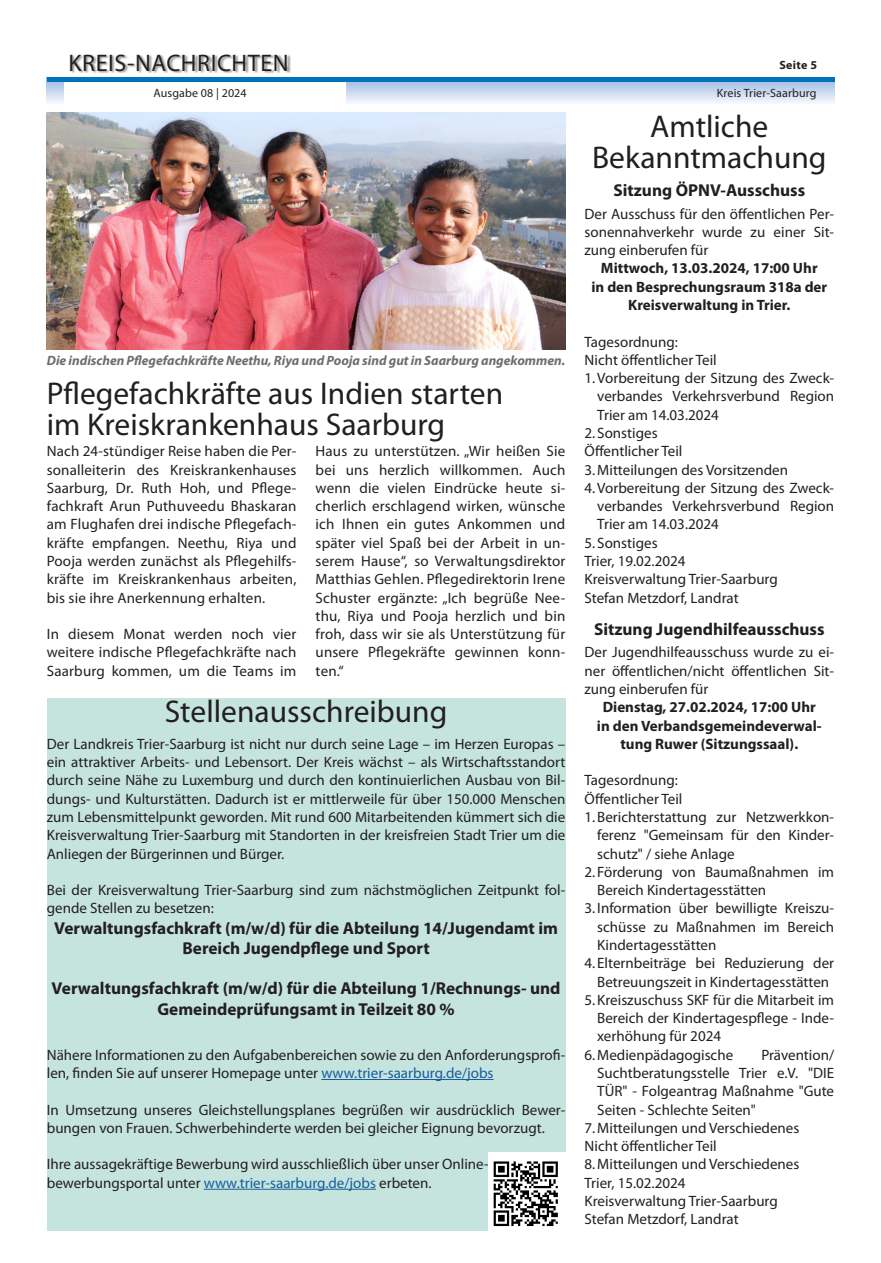
<style>
.page{position:relative;width:881px;height:1263px;background:#fff}
.page>*{position:absolute;margin:0;border:0;box-sizing:border-box;transform-origin:0 0}
.Headline{font:31.5px "Myriad Pro";color:#231f20}
.t1{font:24px "Myriad Pro";letter-spacing:.025em;color:#231f20}
.Subline{font:700 17.25px/20.2px "Myriad Pro";color:#231f20;text-align:center}
.Fließtext{font:15px/18.3px "Myriad Pro";color:#231f20;text-align:justify}
.Fließtext-2{font:700 15px/18.3px "Myriad Pro";color:#231f20;text-align:center}
.Bilduntertitel{font:italic 700 13.5px "Myriad Pro";color:#6c6d70}
.t2{font:12px "Myriad Pro";letter-spacing:.01em;color:#231f20}
.t3{font:700 12px "Myriad Pro";letter-spacing:.025em;color:#231f20}
.s1{color:#175d9e}
</style>
<div class="page">
<svg style="left:47px;top:82px;width:786px;height:21px;background:#cedbef"></svg>
<div style="left:64px;top:0;width:281px;height:113px;background:#fff"></div>
<div style="left:71px;top:54px;width:220px;height:20px;background:#231f20;opacity:.5"></div>
<hr style="left:47px;top:78px;width:786px;height:4px;background:#0072bc">
<div style="left:47px;top:698px;width:518px;height:533px;background:#c6e4de"></div>
<hr style="left:321px;top:1079px;width:172px;height:1px;background:#175d9e">
<hr style="left:204px;top:1189px;width:172px;height:1px;background:#175d9e">
<img style="left:488px;top:1152px;width:77px;height:79px">
<img style="left:47px;top:112px;width:518px;height:238px">
<h2 class="t1" style="left:68px;top:48px;width:221px">KREIS-NACHRICHTEN</h2>
<p class="t2" style="left:153px;top:86px;width:95px">Ausgabe 08 | 2024</p>
<p class="Bilduntertitel" style="left:47px;top:351px;width:520px">Die indischen Pflegefachkräfte Neethu, Riya und Pooja sind gut in Saarburg angekommen.</p>
<p class="Headline" style="left:47px;top:374px;width:457px">Pflegefachkräfte aus Indien starten</p>
<p class="Headline" style="left:47px;top:405px;width:399px">im Kreiskrankenhaus Saarburg</p>
<p class="Fließtext" style="left:47px;top:442px;width:251px">Nach 24-stündiger Reise haben die Per&shy;sonalleiterin des Kreiskrankenhauses Saarburg, Dr. Ruth Hoh, und Pflege&shy;fachkraft Arun Puthuveedu Bhaskaran am Flughafen drei indische Pflegefach&shy;kräfte empfangen. Neethu, Riya und Pooja werden zunächst als Pflegehilfs&shy;kräfte im Kreiskrankenhaus arbeiten, bis sie ihre Anerkennung erhalten.</p>
<p class="Fließtext" style="left:47px;top:625px;width:251px">In diesem Monat werden noch vier weitere indische Pflegefachkräfte nach Saarburg kommen, um die Teams im</p>
<p class="Fließtext" style="left:315px;top:442px;width:251px">Haus zu unterstützen. „Wir heißen Sie bei uns herzlich willkommen. Auch wenn die vielen Eindrücke heute si&shy;cherlich erschlagend wirken, wünsche ich Ihnen ein gutes Ankommen und später viel Spaß bei der Arbeit in un&shy;serem Hause“, so Verwaltungsdirektor Matthias Gehlen. Pflegedirektorin Irene Schuster ergänzte: „Ich begrüße Nee&shy;thu, Riya und Pooja herzlich und bin froh, dass wir sie als Unterstützung für unsere Pflegekräfte gewinnen konn&shy;ten.“</p>
<p class="Headline" style="left:165px;top:692px;width:284px">Stellenausschreibung</p>
<p class="Fließtext" style="left:47px;top:734px;width:520px">Der Landkreis Trier-Saarburg ist nicht nur durch seine Lage – im Herzen Europas – ein attraktiver Arbeits- und Lebensort. Der Kreis wächst – als Wirtschaftsstandort durch seine Nähe zu Luxemburg und durch den kontinuierlichen Ausbau von Bil&shy;dungs- und Kulturstätten. Dadurch ist er mittlerweile für über 150.000 Menschen zum Lebensmittelpunkt geworden. Mit rund 600 Mitarbeitenden kümmert sich die Kreisverwaltung Trier-Saarburg mit Standorten in der kreisfreien Stadt Trier um die Anliegen der Bürgerinnen und Bürger.</p>
<p class="Fließtext" style="left:47px;top:881px;width:520px">Bei der Kreisverwaltung Trier-Saarburg sind zum nächstmöglichen Zeitpunkt fol&shy;gende Stellen zu besetzen:</p>
<p class="Subline" style="left:54px;top:917px;width:505px">Verwaltungsfachkraft (m/w/d) für die Abteilung 14/Jugendamt im<br>Bereich Jugendpflege und Sport</p>
<p class="Subline" style="left:52px;top:978px;width:510px">Verwaltungsfachkraft (m/w/d) für die Abteilung 1/Rechnungs- und<br>Gemeindeprüfungsamt in Teilzeit 80 %</p>
<p class="Fließtext" style="left:47px;top:1045px;width:520px">Nähere Informationen zu den Aufgabenbereichen sowie zu den Anforderungsprofi&shy;len, finden Sie auf unserer Homepage unter <span class="s1">www.trier-saarburg.de/jobs</span></p>
<p class="Fließtext" style="left:47px;top:1100px;width:520px">In Umsetzung unseres Gleichstellungsplanes begrüßen wir ausdrücklich Bewer&shy;bungen von Frauen. Schwerbehinderte werden bei gleicher Eignung bevorzugt.</p>
<p class="Fließtext" style="left:47px;top:1155px;width:443px">Ihre aussagekräftige Bewerbung wird ausschließlich über unser Online&shy;bewerbungsportal unter <span class="s1">www.trier-saarburg.de/jobs</span> erbeten.</p>
<p class="t3" style="left:779px;top:57px;width:39px">Seite 5</p>
<p class="t2" style="left:716px;top:86px;width:101px">Kreis Trier-Saarburg</p>
<p class="Headline" style="left:650px;top:107px;width:119px">Amtliche</p>
<p class="Headline" style="left:592px;top:138px;width:236px">Bekanntmachung</p>
<p class="Subline" style="left:613px;top:180px;width:193px">Sitzung ÖPNV-Ausschuss</p>
<p class="Fließtext" style="left:584px;top:204px;width:251px">Der Ausschuss für den öffentlichen Per&shy;sonennahverkehr wurde zu einer Sit&shy;zung einberufen für</p>
<p class="Fließtext-2" style="left:600px;top:259px;width:218px">Mittwoch, 13.03.2024, 17:00 Uhr</p>
<p class="Fließtext-2" style="left:591px;top:277px;width:237px">in den Besprechungsraum 318a der<br>Kreisverwaltung in Trier.</p>
<p class="Fließtext" style="left:584px;top:332px;width:95px">Tagesordnung:</p>
<p class="Fließtext" style="left:584px;top:350px;width:134px">Nicht öffentlicher Teil</p>
<p class="Fließtext" style="left:597px;top:369px;width:238px;text-indent:-13px">1.Vorbereitung der Sitzung des Zweck&shy;verbandes Verkehrsverbund Region Trier am 14.03.2024</p>
<p class="Fließtext" style="left:584px;top:424px;width:75px">2. Sonstiges</p>
<p class="Fließtext" style="left:584px;top:442px;width:99px">Öffentlicher Teil</p>
<p class="Fließtext" style="left:584px;top:460px;width:205px">3.Mitteilungen des Vorsitzenden</p>
<p class="Fließtext" style="left:597px;top:478px;width:238px;text-indent:-13px">4.Vorbereitung der Sitzung des Zweck&shy;verbandes Verkehrsverbund Region Trier am 14.03.2024</p>
<p class="Fließtext" style="left:584px;top:533px;width:75px">5. Sonstiges</p>
<p class="Fließtext" style="left:584px;top:552px;width:102px">Trier, 19.02.2024</p>
<p class="Fließtext" style="left:584px;top:570px;width:195px">Kreisverwaltung Trier-Saarburg</p>
<p class="Fließtext" style="left:584px;top:588px;width:156px">Stefan Metzdorf, Landrat</p>
<p class="Subline" style="left:593px;top:618px;width:232px">Sitzung Jugendhilfeausschuss</p>
<p class="Fließtext" style="left:584px;top:643px;width:251px">Der Jugendhilfeausschuss wurde zu ei&shy;ner öffentlichen/nicht öffentlichen Sit&shy;zung einberufen für</p>
<p class="Fließtext-2" style="left:602px;top:698px;width:214px">Dienstag, 27.02.2024, 17:00 Uhr</p>
<p class="Fließtext-2" style="left:596px;top:716px;width:226px">in den Verbandsgemeindeverwal&shy;tung Ruwer (Sitzungssaal).</p>
<p class="Fließtext" style="left:584px;top:771px;width:95px">Tagesordnung:</p>
<p class="Fließtext" style="left:584px;top:789px;width:99px">Öffentlicher Teil</p>
<p class="Fließtext" style="left:597px;top:807px;width:238px;text-indent:-13px">1.Berichterstattung zur Netzwerkkon&shy;ferenz "Gemeinsam für den Kinder&shy;schutz" / siehe Anlage</p>
<p class="Fließtext" style="left:597px;top:862px;width:238px;text-indent:-13px">2. Förderung von Baumaßnahmen im<br>Bereich Kindertagesstätten</p>
<p class="Fließtext" style="left:597px;top:899px;width:238px;text-indent:-13px">3. Information über bewilligte Kreiszu&shy;schüsse zu Maßnahmen im Bereich Kindertagesstätten</p>
<p class="Fließtext" style="left:584px;top:954px;width:251px;text-align:center">4. Elternbeiträge bei Reduzierung der<br>Betreuungszeit in Kindertagesstätten</p>
<p class="Fließtext" style="left:597px;top:990px;width:238px;text-indent:-13px">5.Kreiszuschuss SKF für die Mitarbeit im Bereich der Kindertagespflege - Inde&shy;xerhöhung für 2024</p>
<p class="Fließtext" style="left:584px;top:1045px;width:150px">6.Medienpädagogische</p>
<p class="Fließtext" style="left:597px;top:1045px;width:238px;text-indent:164px">Prävention/ Suchtberatungsstelle Trier e.V. "DIE TÜR" - Folgeantrag Maßnahme "Gute Seiten - Schlechte Seiten"</p>
<p class="Fließtext" style="left:584px;top:1118px;width:216px">7.Mitteilungen und Verschiedenes</p>
<p class="Fließtext" style="left:584px;top:1137px;width:134px">Nicht öffentlicher Teil</p>
<p class="Fließtext" style="left:584px;top:1155px;width:216px">8.Mitteilungen und Verschiedenes</p>
<p class="Fließtext" style="left:584px;top:1173px;width:102px">Trier, 15.02.2024</p>
<p class="Fließtext" style="left:584px;top:1191px;width:195px">Kreisverwaltung Trier-Saarburg</p>
<p class="Fließtext" style="left:584px;top:1210px;width:156px">Stefan Metzdorf, Landrat</p>
</div>
